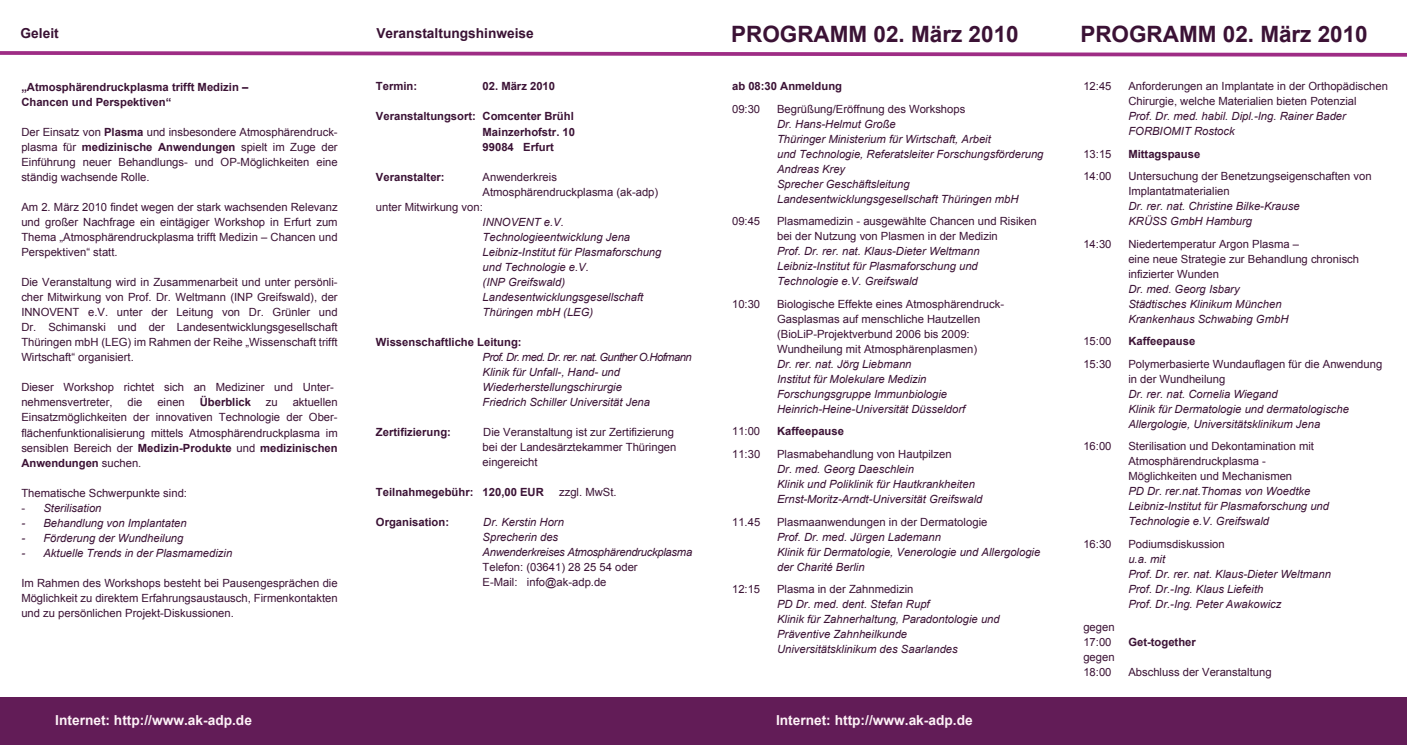
<style>
.page{position:relative;width:1407px;height:745px;background:#fff}
.page>*{position:absolute;margin:0;border:0;box-sizing:border-box;transform-origin:0 0}
.t1{font:700 22.5px "Arial";color:#3b1235}
.t2{font:700 13.75px "Arial";color:#fdf2f7}
.t3{font:700 13.75px "Arial";color:#3a1234}
.t4{font:11.25px/15px "Arial";color:#3b1235}
.t5{font:italic 11.25px/15px "Arial";color:#3b1235}
.t6{font:700 11.25px/15px "Arial";color:#3b1235;text-align:justify}
.t7{font:italic 11.25px/15px "Arial";letter-spacing:-.025em;color:#3b1235}
.s1{font-weight:700}
.s2{font-style:normal}
</style>
<div class="page">
<div style="left:0;top:697px;width:1407px;height:47px;background:#621c57"></div>
<svg style="left:0;top:51px;width:1407px;height:6px"></svg>
<p class="t3" style="left:21px;top:24px;width:40px">Geleit</p>
<p class="t3" style="left:376px;top:24px;width:159px">Veranstaltungshinweise</p>
<p class="t6" style="left:21px;top:80px;width:228px">„Atmosphärendruckplasma trifft Medizin –<br>Chancen und Perspektiven“</p>
<p class="t4" style="left:21px;top:125px;width:318px;text-align:justify">Der Einsatz von <span class="s1">Plasma</span> und insbesondere Atmosphärendruck&shy;plasma für <span class="s1">medizinische Anwendungen</span> spielt im Zuge der Einführung neuer Behandlungs- und OP-Möglichkeiten eine ständig wachsende Rolle.</p>
<p class="t4" style="left:21px;top:200px;width:318px;text-align:justify">Am 2. März 2010 findet wegen der stark wachsenden Relevanz und großer Nachfrage ein eintägiger Workshop in Erfurt zum Thema „Atmosphärendruckplasma trifft Medizin – Chancen und Perspektiven“ statt.</p>
<p class="t4" style="left:21px;top:275px;width:318px;text-align:justify">Die Veranstaltung wird in Zusammenarbeit und unter persönli&shy;cher Mitwirkung von Prof. Dr. Weltmann (INP Greifswald), der INNOVENT e.V. unter der Leitung von Dr. Grünler und Dr. Schimanski und der Landesentwicklungsgesellschaft Thüringen mbH (LEG) im Rahmen der Reihe „Wissenschaft trifft Wirtschaft“ organisiert.</p>
<p class="t4" style="left:21px;top:380px;width:314px">Dieser Workshop richtet sich an Mediziner und Unter&shy;nehmensvertreter,</p>
<p class="t4" style="left:127px;top:395px;width:17px">die</p>
<p class="t4" style="left:157px;top:395px;width:29px">einen</p>
<p class="t6" style="left:200px;top:395px;width:53px">Überblick</p>
<p class="t4" style="left:266px;top:395px;width:13px">zu</p>
<p class="t4" style="left:21px;top:395px;width:318px;text-align:justify;text-indent:271px">aktuellen Einsatzmöglichkeiten der innovativen Technologie der Ober&shy;flächenfunktionalisierung mittels Atmosphärendruckplasma im sensiblen Bereich der <span class="s1">Medizin-Produkte</span> und <span class="s1">medizinischen Anwendungen</span> suchen.</p>
<p class="t4" style="left:21px;top:485px;width:167px">Thematische Schwerpunkte sind:</p>
<p class="t5" style="left:21px;top:500px;width:82px"><span class="s2">-</span> Sterilisation</p>
<p class="t5" style="left:21px;top:515px;width:167px">- Behandlung von Implantaten</p>
<p class="t5" style="left:21px;top:530px;width:164px">- Förderung der Wundheilung</p>
<p class="t5" style="left:21px;top:545px;width:212px">- Aktuelle Trends in der Plasmamedizin</p>
<p class="t4" style="left:21px;top:575px;width:318px;text-align:justify">Im Rahmen des Workshops besteht bei Pausengesprächen die Möglichkeit zu direktem Erfahrungsaustausch, Firmenkontakten und zu persönlichen Projekt-Diskussionen.</p>
<p class="t6" style="left:376px;top:79px;width:43px">Termin:</p>
<p class="t6" style="left:482px;top:79px;width:74px">02. März 2010</p>
<p class="t6" style="left:482px;top:109px;width:94px;text-indent:-107px">Veranstaltungsort: Comcenter Brühl Mainzerhofstr. 10<br>99084 Erfurt</p>
<p class="t6" style="left:376px;top:169px;width:70px">Veranstalter:</p>
<p class="t4" style="left:482px;top:169px;width:76px">Anwenderkreis</p>
<p class="t4" style="left:482px;top:184px;width:177px">Atmosphärendruckplasma (ak-adp)</p>
<p class="t4" style="left:376px;top:199px;width:108px">unter Mitwirkung von:</p>
<p class="t5" style="left:482px;top:214px;width:180px">INNOVENT e.V.<br>Technologieentwicklung Jena<br>Leibniz-Institut für Plasmaforschung und Technologie e.V.<br>(INP Greifswald)<br>Landesentwicklungsgesellschaft<br>Thüringen mbH (LEG)</p>
<p class="t6" style="left:376px;top:334px;width:147px">Wissenschaftliche Leitung:</p>
<p class="t5" style="left:482px;top:349px;width:211px">Prof. Dr. med. Dr. rer. nat. Gunther O.Hofmann Klinik für Unfall-, Hand- und Wiederherstellungschirurgie<br>Friedrich Schiller Universität Jena</p>
<p class="t6" style="left:376px;top:424px;width:77px">Zertifizierung:</p>
<p class="t4" style="left:482px;top:424px;width:195px">Die Veranstaltung ist zur Zertifizierung bei der Landesärztekammer Thüringen eingereicht</p>
<p class="t6" style="left:376px;top:484px;width:169px">Teilnahmegebühr: 120,00 EUR</p>
<p class="t4" style="left:559px;top:484px;width:59px">zzgl. MwSt.</p>
<p class="t6" style="left:376px;top:514px;width:75px">Organisation:</p>
<p class="t7" style="left:482px;top:514px;width:211px">Dr. Kerstin Horn<br>Sprecherin des<br>Anwenderkreises Atmosphärendruckplasma</p>
<p class="t4" style="left:482px;top:559px;width:157px">Telefon: (03641) 28 25 54 oder<br>E-Mail: info@ak-adp.de</p>
<h1 class="t1" style="left:731px;top:19px;width:289px">PROGRAMM 02. März 2010</h1>
<p class="t6" style="left:732px;top:79px;width:112px">ab 08:30 Anmeldung</p>
<p class="t4" style="left:732px;top:101px;width:30px">09:30</p>
<p class="t4" style="left:777px;top:101px;width:190px">Begrüßung/Eröffnung des Workshops</p>
<p class="t5" style="left:777px;top:116px;width:268px">Dr. Hans-Helmut Große<br>Thüringer Ministerium für Wirtschaft, Arbeit<br>und Technologie, Referatsleiter Forschungsförderung Andreas Krey<br>Sprecher Geschäftsleitung Landesentwicklungsgesellschaft Thüringen mbH</p>
<p class="t4" style="left:732px;top:214px;width:30px">09:45</p>
<p class="t4" style="left:777px;top:214px;width:261px">Plasmamedizin - ausgewählte Chancen und Risiken bei der Nutzung von Plasmen in der Medizin</p>
<p class="t5" style="left:777px;top:244px;width:204px">Prof. Dr. rer. nat. Klaus-Dieter Weltmann<br>Leibniz-Institut für Plasmaforschung und<br>Technologie e.V. Greifswald</p>
<p class="t4" style="left:732px;top:296px;width:30px">10:30</p>
<p class="t4" style="left:777px;top:296px;width:228px">Biologische Effekte eines Atmosphärendruck-Gasplasmas auf menschliche Hautzellen (BioLiP-Projektverbund 2006 bis 2009:<br>Wundheilung mit Atmosphärenplasmen)</p>
<p class="t5" style="left:777px;top:356px;width:190px">Dr. rer. nat. Jörg Liebmann<br>Institut für Molekulare Medizin Forschungsgruppe Immunbiologie Heinrich-Heine-Universität Düsseldorf</p>
<p class="t4" style="left:732px;top:424px;width:30px">11:00</p>
<p class="t6" style="left:777px;top:424px;width:68px">Kaffeepause</p>
<p class="t4" style="left:732px;top:446px;width:30px">11:30</p>
<p class="t4" style="left:777px;top:446px;width:176px">Plasmabehandlung von Hautpilzen</p>
<p class="t5" style="left:777px;top:461px;width:207px">Dr. med. Georg Daeschlein<br>Klinik und Poliklinik für Hautkrankheiten<br>Ernst-Moritz-Arndt-Universität Greifswald</p>
<p class="t4" style="left:732px;top:514px;width:30px">11.45</p>
<p class="t4" style="left:777px;top:514px;width:212px">Plasmaanwendungen in der Dermatologie</p>
<p class="t5" style="left:777px;top:529px;width:265px">Prof. Dr. med. Jürgen Lademann<br>Klinik für Dermatologie, Venerologie und Allergologie der Charité Berlin</p>
<p class="t4" style="left:732px;top:581px;width:30px">12:15</p>
<p class="t4" style="left:777px;top:581px;width:138px">Plasma in der Zahnmedizin</p>
<p class="t5" style="left:777px;top:596px;width:224px">PD Dr. med. dent. Stefan Rupf<br>Klinik für Zahnerhaltung, Paradontologie und Präventive Zahnheilkunde Universitätsklinikum des Saarlandes</p>
<p class="t2" style="left:55px;top:710px;width:198px">Internet: http://www.ak-adp.de</p>
<p class="t2" style="left:776px;top:710px;width:198px">Internet: http://www.ak-adp.de</p>
<h1 class="t1" style="left:1080px;top:19px;width:289px">PROGRAMM 02. März 2010</h1>
<p class="t4" style="left:1083px;top:79px;width:30px">12:45</p>
<p class="t4" style="left:1128px;top:79px;width:261px">Anforderungen an Implantate in der Orthopädischen<br>Chirurgie, welche Materialien bieten Potenzial</p>
<p class="t5" style="left:1128px;top:109px;width:219px">Prof. Dr. med. habil. Dipl.-Ing. Rainer Bader<br>FORBIOMIT Rostock</p>
<p class="t4" style="left:1083px;top:146px;width:30px">13:15</p>
<p class="t6" style="left:1128px;top:146px;width:73px">Mittagspause</p>
<p class="t4" style="left:1083px;top:169px;width:30px">14:00</p>
<p class="t4" style="left:1128px;top:169px;width:245px">Untersuchung der Benetzungseigenschaften von<br>Implantatmaterialien</p>
<p class="t5" style="left:1128px;top:199px;width:173px">Dr. rer. nat. Christine Bilke-Krause<br>KRÜSS GmbH Hamburg</p>
<p class="t4" style="left:1083px;top:236px;width:30px">14:30</p>
<p class="t4" style="left:1128px;top:236px;width:232px">Niedertemperatur Argon Plasma –<br>eine neue Strategie zur Behandlung chronisch infizierter Wunden</p>
<p class="t5" style="left:1128px;top:281px;width:162px">Dr. med. Georg Isbary<br>Städtisches Klinikum München<br>Krankenhaus Schwabing GmbH</p>
<p class="t4" style="left:1083px;top:334px;width:30px">15:00</p>
<p class="t6" style="left:1128px;top:334px;width:68px">Kaffeepause</p>
<p class="t4" style="left:1083px;top:356px;width:30px">15:30</p>
<p class="t4" style="left:1128px;top:356px;width:255px">Polymerbasierte Wundauflagen für die Anwendung in der Wundheilung</p>
<p class="t5" style="left:1128px;top:386px;width:222px">Dr. rer. nat. Cornelia Wiegand<br>Klinik für Dermatologie und dermatologische<br>Allergologie, Universitätsklinikum Jena</p>
<p class="t4" style="left:1083px;top:439px;width:30px">16:00</p>
<p class="t4" style="left:1128px;top:439px;width:187px">Sterilisation und Dekontamination mit<br>Atmosphärendruckplasma -<br>Möglichkeiten und Mechanismen</p>
<p class="t5" style="left:1128px;top:484px;width:202px">PD Dr. rer.nat.Thomas von Woedtke<br>Leibniz-Institut für Plasmaforschung und<br>Technologie e.V. Greifswald</p>
<p class="t4" style="left:1083px;top:536px;width:30px">16:30</p>
<p class="t4" style="left:1128px;top:536px;width:98px">Podiumsdiskussion</p>
<p class="t5" style="left:1128px;top:551px;width:204px">u.a. mit<br>Prof. Dr. rer. nat. Klaus-Dieter Weltmann<br>Prof. Dr.-Ing. Klaus Liefeith<br>Prof. Dr.-Ing. Peter Awakowicz</p>
<p class="t4" style="left:1083px;top:619px;width:33px">gegen<br>17:00</p>
<p class="t6" style="left:1128px;top:634px;width:69px">Get-together</p>
<p class="t4" style="left:1083px;top:649px;width:33px">gegen<br>18:00</p>
<p class="t4" style="left:1128px;top:664px;width:145px">Abschluss der Veranstaltung</p>
</div>
